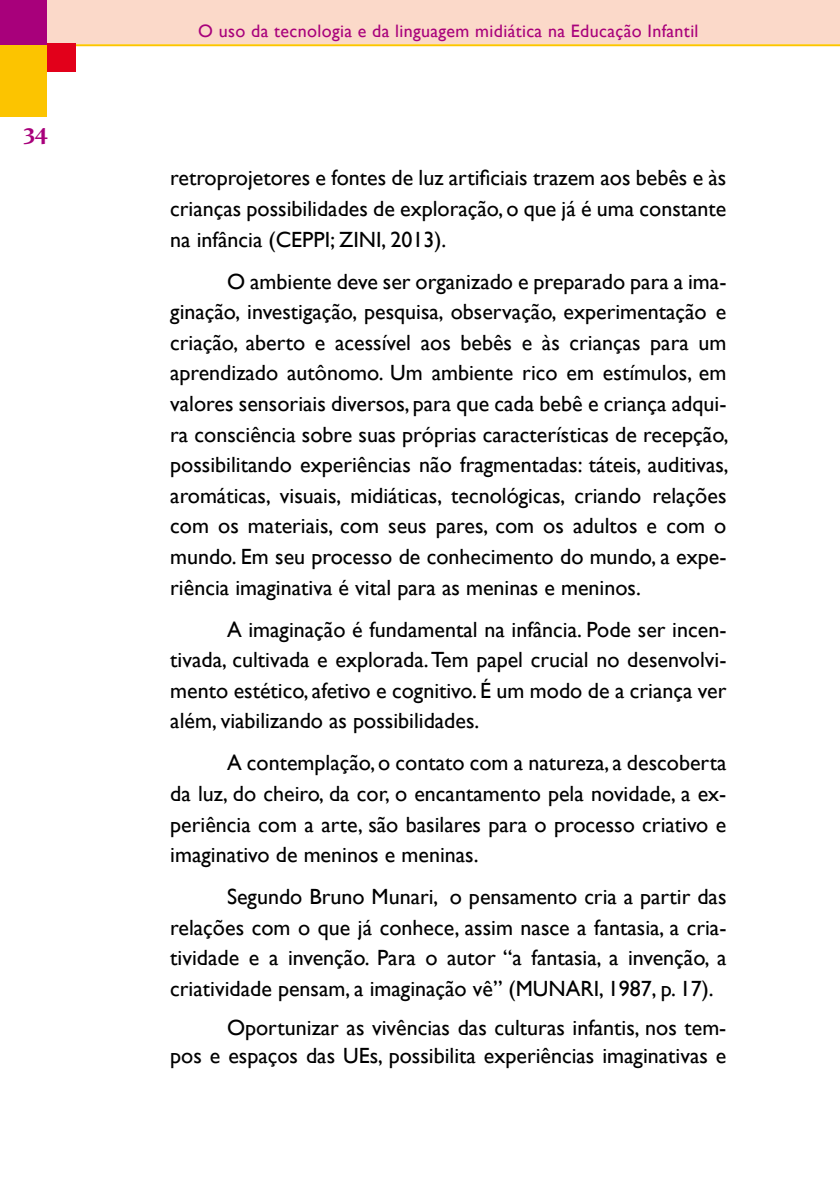
<style>
.page{position:relative;width:840px;height:1191px;background:#fff}
.page>*{position:absolute;margin:0;border:0;box-sizing:border-box;transform-origin:0 0}
.t1{font:700 24px "Constantia";color:#a8007b}
.t2{font:22px/30.6px "Gill Sans";color:#000;text-align:justify}
.t3{font:18px "Gill Sans";letter-spacing:.02em;color:#a8007b}
</style>
<div class="page">
<div style="left:47px;top:0;width:792px;height:44px;background:#fbd9c9"></div>
<div style="left:0;top:44px;width:47px;height:73px;background:#fcc400"></div>
<div style="left:0;top:0;width:47px;height:44px;background:#a8007b"></div>
<hr style="left:76px;top:44px;width:763px;height:2px;background:#fcc400">
<div style="left:47px;top:44px;width:29px;height:28px;background:#e2001a"></div>
<p class="t1" style="left:24px;top:115px;width:25px">34</p>
<p class="t3" style="left:198px;top:21px;width:501px">O uso da tecnologia e da linguagem midiática na Educação Infantil</p>
<p class="t2" style="left:170px;top:163px;width:557px">retroprojetores e fontes de luz artificiais trazem aos bebês e às crianças possibilidades de exploração, o que já é uma constante na infância (CEPPI; ZINI, 2013).</p>
<p class="t2" style="left:170px;top:266px;width:559px;text-indent:57px">O ambiente deve ser organizado e preparado para a ima&shy;ginação, investigação, pesquisa, observação, experimentação e criação, aberto e acessível aos bebês e às crianças para um aprendizado autônomo. Um ambiente rico em estímulos, em valores sensoriais diversos, para que cada bebê e criança adqui&shy;ra consciência sobre suas próprias características de recepção, possibilitando experiências não fragmentadas: táteis, auditivas, aromáticas, visuais, midiáticas, tecnológicas, criando relações com os materiais, com seus pares, com os adultos e com o mundo. Em seu processo de conhecimento do mundo, a expe&shy;riência imaginativa é vital para as meninas e meninos.</p>
<p class="t2" style="left:170px;top:614px;width:557px;text-indent:57px">A imaginação é fundamental na infância. Pode ser incen&shy;tivada, cultivada e explorada. Tem papel crucial no desenvolvi&shy;mento estético, afetivo e cognitivo. É um modo de a criança ver além, viabilizando as possibilidades.</p>
<p class="t2" style="left:170px;top:748px;width:557px;text-indent:57px">A contemplação, o contato com a natureza, a descoberta da luz, do cheiro, da cor, o encantamento pela novidade, a ex&shy;periência com a arte, são basilares para o processo criativo e imaginativo de meninos e meninas.</p>
<p class="t2" style="left:170px;top:882px;width:557px;text-indent:57px">Segundo Bruno Munari, o pensamento cria a partir das relações com o que já conhece, assim nasce a fantasia, a cria&shy;tividade e a invenção. Para o autor “a fantasia, a invenção, a criatividade pensam, a imaginação vê” (MUNARI, 1987, p. 17).</p>
<p class="t2" style="left:170px;top:1014px;width:557px;line-height:28px;text-align:right">Oportunizar as vivências das culturas infantis, nos tem-<br>pos e espaços das UEs, possibilita experiências imaginativas e</p>
</div>
